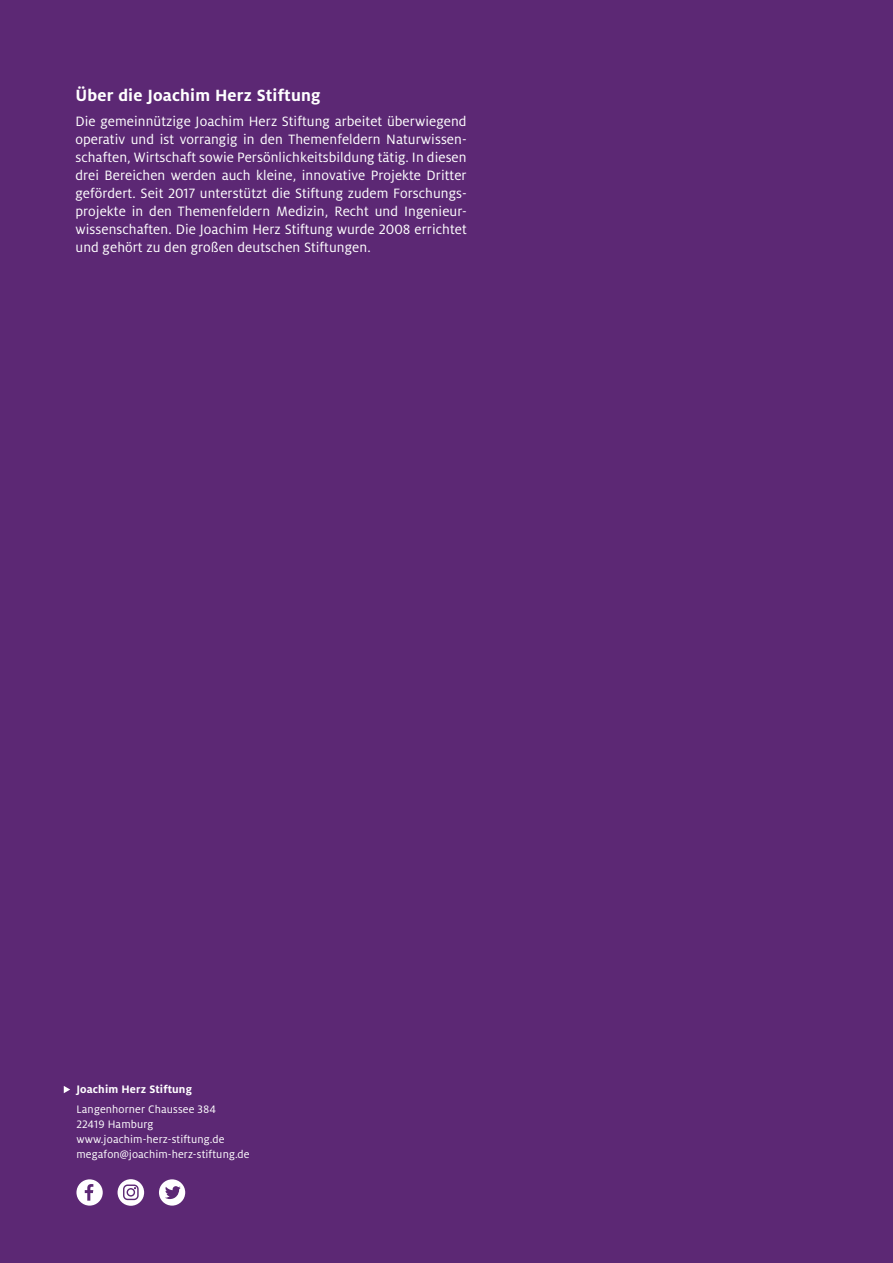
<style>
.page{position:relative;width:893px;height:1263px;background:#5c2874}
.page>*{position:absolute;margin:0;border:0;box-sizing:border-box;transform-origin:0 0}
.t1{font:700 18px "Milo Pro";letter-spacing:.01em;color:#fff}
.t2{font:15px/18px "Milo Pro";letter-spacing:.005em;color:#fff;text-align:justify}
.t3{font:12px/15px "Milo Pro";letter-spacing:.01em;color:#fff}
.t4{font:700 12px "Milo Pro";letter-spacing:.01em;color:#fff}
</style>
<div class="page">
<svg style="left:64px;top:1086px;width:6px;height:7px"></svg>
<svg style="left:159px;top:1179px;width:26px;height:26px"></svg>
<svg style="left:76px;top:1179px;width:27px;height:26px"></svg>
<svg style="left:118px;top:1179px;width:26px;height:27px"></svg>
<p class="t1" style="left:75px;top:85px;width:247px">Über die Joachim Herz Stiftung</p>
<p class="t2" style="left:75px;top:112px;width:393px">Die gemeinnützige Joachim Herz Stiftung arbeitet überwiegend operativ und ist vorrangig in den Themenfeldern Naturwissen&shy;schaften, Wirtschaft sowie Persönlichkeitsbildung tätig. In diesen drei Bereichen werden auch kleine, innovative Projekte Dritter gefördert. Seit 2017 unterstützt die Stiftung zudem Forschungs&shy;projekte in den Themenfeldern Medizin, Recht und Ingenieur&shy;wissenschaften. Die Joachim Herz Stiftung wurde 2008 errichtet und gehört zu den großen deutschen Stiftungen.</p>
<p class="t4" style="left:76px;top:1083px;width:117px">Joachim Herz Stiftung</p>
<p class="t3" style="left:76px;top:1101px;width:175px">Langenhorner Chaussee 384<br>22419 Hamburg www.joachim-herz-stiftung.de megafon@joachim-herz-stiftung.de</p>
</div>
